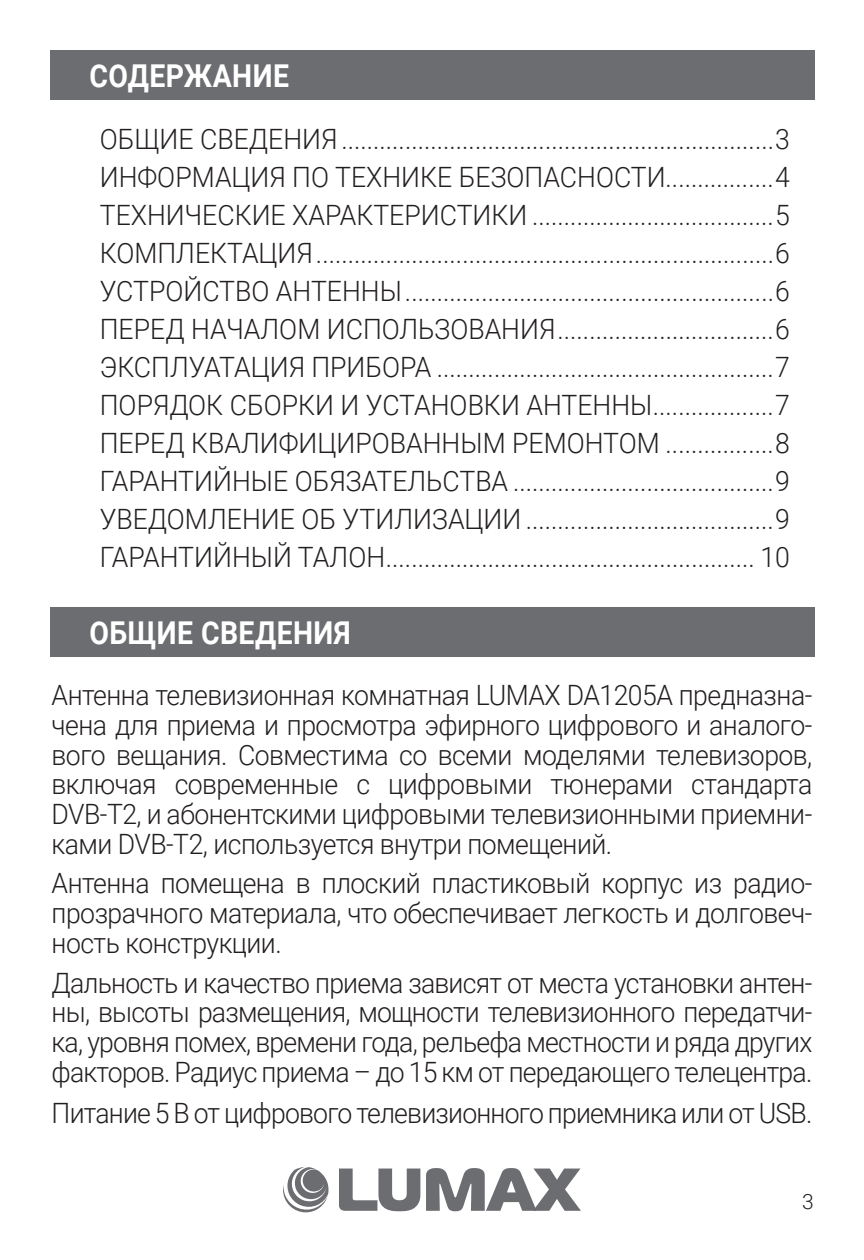
<style>
.page{position:relative;width:864px;height:1260px;background:#fff}
.page>*{position:absolute;margin:0;border:0;box-sizing:border-box;transform-origin:0 0}
.подзаголовок{font:700 31.5px "Roboto";letter-spacing:.015em;color:#fff;scale:.9 1}
.t1{font:300 28px/29.8px "Roboto";color:#231f20;text-align:justify;scale:.95 1}
.t2{font:300 28px "Roboto";letter-spacing:-.03em;color:#231f20;scale:.95 1}
.t3{font:300 21px "Roboto";color:#231f20}
</style>
<div class="page">
<svg style="left:339px;top:1169px;width:81px;height:42px"></svg>
<svg style="left:426px;top:1168px;width:154px;height:43px"></svg>
<svg style="left:283px;top:1167px;width:45px;height:46px"></svg>
<div style="left:50px;top:51px;width:764px;height:49px;background:#6c6d70"></div>
<div style="left:50px;top:608px;width:764px;height:49px;background:#6c6d70"></div>
<p class="подзаголовок" style="left:89px;top:54px;width:223px">СОДЕРЖАНИЕ</p>
<p class="t1" style="left:100px;top:124px;width:727px">ОБЩИЕ СВЕДЕНИЯ....................................................................3</p>
<p class="t1" style="left:100px;top:162px;width:727px">ИНФОРМАЦИЯ ПО ТЕХНИКЕ БЕЗОПАСНОСТИ.................4</p>
<p class="t1" style="left:100px;top:199px;width:727px">ТЕХНИЧЕСКИЕ ХАРАКТЕРИСТИКИ ......................................5</p>
<p class="t1" style="left:100px;top:237px;width:727px">КОМПЛЕКТАЦИЯ........................................................................6</p>
<p class="t1" style="left:100px;top:275px;width:727px">УСТРОЙСТВО АНТЕННЫ..........................................................6</p>
<p class="t1" style="left:100px;top:313px;width:727px">ПЕРЕД НАЧАЛОМ ИСПОЛЬЗОВАНИЯ..................................6</p>
<p class="t1" style="left:100px;top:351px;width:727px">ЭКСПЛУАТАЦИЯ ПРИБОРА .....................................................7</p>
<p class="t1" style="left:100px;top:389px;width:727px">ПОРЯДОК СБОРКИ И УСТАНОВКИ АНТЕННЫ...................7</p>
<p class="t1" style="left:100px;top:427px;width:727px">ПЕРЕД КВАЛИФИЦИРОВАННЫМ РЕМОНТОМ .................8</p>
<p class="t1" style="left:100px;top:465px;width:727px">ГАРАНТИЙНЫЕ ОБЯЗАТЕЛЬСТВА .........................................9</p>
<p class="t1" style="left:100px;top:503px;width:727px">УВЕДОМЛЕНИЕ ОБ УТИЛИЗАЦИИ .......................................9</p>
<p class="t1" style="left:100px;top:541px;width:727px">ГАРАНТИЙНЫЙ ТАЛОН.......................................................... 10</p>
<p class="подзаголовок" style="left:89px;top:611px;width:292px">ОБЩИЕ СВЕДЕНИЯ</p>
<p class="t1" style="left:52px;top:679px;width:802px">Антенна телевизионная комнатная LUMAX DA1205А предназна&shy;чена для приема и просмотра эфирного цифрового и аналого&shy;вого вещания. Совместима со всеми моделями телевизоров, включая современные с цифровыми тюнерами стандарта DVB-T2, и абонентскими цифровыми телевизионными приемни&shy;ками DVB-T2, используется внутри помещений.</p>
<p class="t1" style="left:52px;top:868px;width:801px">Антенна помещена в плоский пластиковый корпус из радио&shy;прозрачного материала, что обеспечивает легкость и долговеч&shy;ность конструкции.</p>
<p class="t1" style="left:52px;top:967px;width:802px">Дальность и качество приема зависят от места установки антен&shy;ны, высоты размещения, мощности телевизионного передатчи&shy;ка, уровня помех, времени года, рельефа местности и ряда других факторов. Радиус приема – до 15 км от передающего телецентра.</p>
<p class="t2" style="left:52px;top:1094px;width:801px">Питание 5 В от цифрового телевизионного приемника или от USB.</p>
<p class="t3" style="left:801px;top:1187px;width:13px">3</p>
</div>
